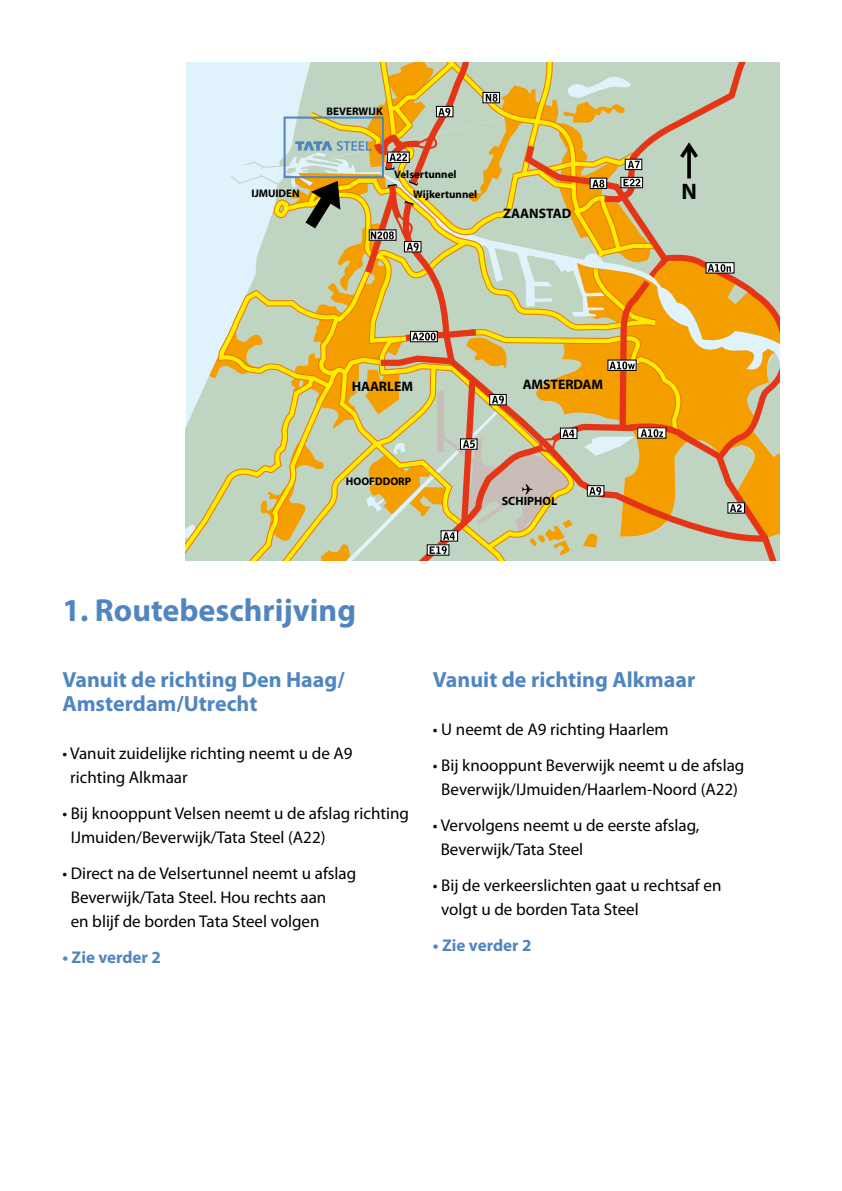
<style>
.page{position:relative;width:842px;height:1191px;background:#fff}
.page>*{position:absolute;margin:0;border:0;box-sizing:border-box;transform-origin:0 0}
.t1{font:700 32px "Myriad Pro";color:#5185c0}
.t2{font:700 22.4px "Myriad";color:#000}
.t3{font:700 22px/24px "Myriad Pro";color:#5185c0}
.t4{font:17px/24px "Myriad Pro";color:#000}
.t5{font:700 17px "Myriad Pro";color:#5185c0}
.t6{font:700 13.8px "Myriad";color:#000}
.t7{font:700 12px "Myriad";color:#000}
.t8{font:700 11px/20px "Myriad";color:#000}
</style>
<div class="page">
<svg style="left:186px;top:260px;width:23px;height:298px;background:#d1e2d6"></svg>
<svg style="left:209px;top:62px;width:571px;height:498px;background:#d0c089"></svg>
<p class="t8" style="left:251px;top:183px;width:50px">IJMUIDEN</p>
<p class="t8" style="left:327px;top:102px;width:58px">BEVERWIJK</p>
<p class="t8" style="left:413px;top:164px;width:66px;text-indent:-19px">Velsertunnel<br>Wijkertunnel</p>
<p class="t6" style="left:503px;top:206px;width:70px">ZAANSTAD</p>
<p class="t6" style="left:352px;top:379px;width:63px">HAARLEM</p>
<p class="t6" style="left:523px;top:377px;width:82px">AMSTERDAM</p>
<p class="t8" style="left:346px;top:472px;width:67px">HOOFDDORP</p>
<p class="t7" style="left:502px;top:495px;width:57px">SCHIPHOL</p>
<h1 class="t1" style="left:62px;top:592px;width:295px">1. Routebeschrijving</h1>
<h2 class="t2" style="left:681px;top:180px;width:17px">N</h2>
<p class="t3" style="left:62px;top:667px;width:284px">Vanuit de richting Den Haag/<br>Amsterdam/Utrecht</p>
<p class="t4" style="left:70px;top:741px;width:284px;text-indent:-8px">• Vanuit zuidelijke richting neemt u de A9 richting Alkmaar</p>
<p class="t4" style="left:71px;top:801px;width:340px;text-indent:-8px">• Bij knooppunt Velsen neemt u de afslag richting<br>IJmuiden/Beverwijk/Tata Steel (A22)</p>
<p class="t4" style="left:71px;top:861px;width:287px;text-indent:-8px">• Direct na de Velsertunnel neemt u afslag<br>Beverwijk/Tata Steel. Hou rechts aan<br>en blijf de borden Tata Steel volgen</p>
<p class="t5" style="left:62px;top:947px;width:100px">• Zie verder 2</p>
<p class="t3" style="left:433px;top:667px;width:264px">Vanuit de richting Alkmaar</p>
<p class="t4" style="left:433px;top:717px;width:237px">• U neemt de A9 richting Haarlem</p>
<p class="t4" style="left:433px;top:753px;width:313px;text-align:center">• Bij knooppunt Beverwijk neemt u de afslag<br>Beverwijk/IJmuiden/Haarlem-Noord (A22)</p>
<p class="t4" style="left:441px;top:813px;width:260px;text-indent:-8px">• Vervolgens neemt u de eerste afslag,<br>Beverwijk/Tata Steel</p>
<p class="t4" style="left:441px;top:873px;width:282px;text-indent:-8px">• Bij de verkeerslichten gaat u rechtsaf en volgt u de borden Tata Steel</p>
<p class="t5" style="left:433px;top:935px;width:100px">• Zie verder 2</p>
</div>
